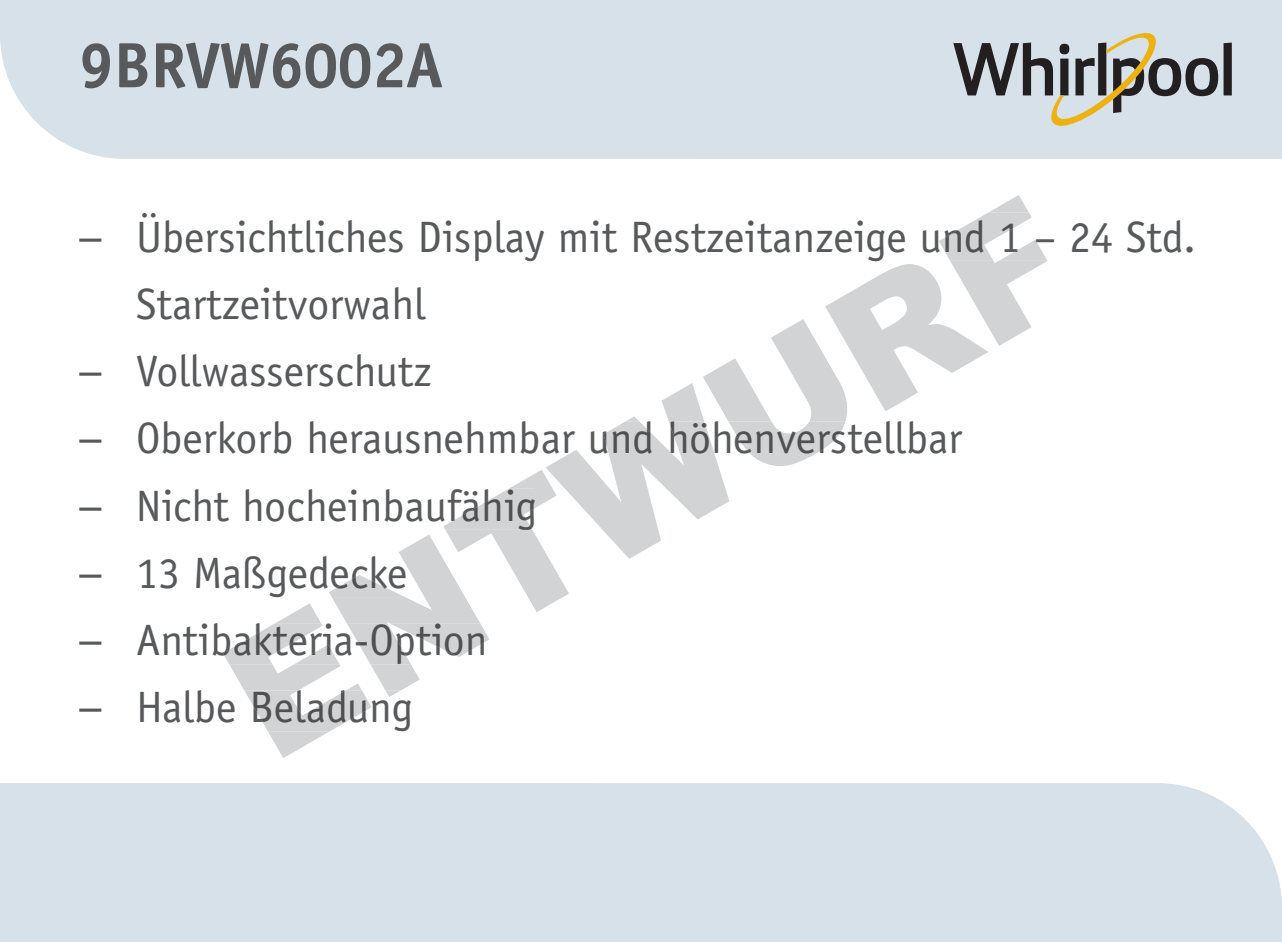
<style>
.page{position:relative;width:1282px;height:942px;background:#fff}
.page>*{position:absolute;margin:0;border:0;box-sizing:border-box;transform-origin:0 0}
.t1{font:700 64px "Officina Sans ITC Pro";color:#58595b}
.t2{font:44px "Officina Sans Std";color:#505052}
.t3{font:44px "Officina Sans Std";color:#58595b}
.t4{font:44px/67.2px "Frutiger LT Std";color:#58595b;text-align:justify}
.s1{font-family:"Frutiger LT Std"}
</style>
<div class="page">
<div style="left:0;top:0;width:1281px;height:159px;background:#d6e1ea"></div>
<div style="left:0;top:783px;width:1281px;height:158px;background:#d6e1ea"></div>
<div style="left:1223px;top:43px;width:8px;height:52px;background:#231f20"></div>
<svg style="left:953px;top:33px;width:265px;height:93px;background:#adb1b1"></svg>
<svg style="left:223px;top:195px;width:824px;height:562px"></svg>
<h1 class="t1" style="left:79px;top:26px;width:364px">9BRVW6002A</h1>
<p class="t4" style="left:79px;top:203px;width:23px">–</p>
<p class="t2" style="left:136px;top:211px;width:1061px">Übersichtliches Display mit Restzeitanzeige und 1 – 24 Std.</p>
<p class="t3" style="left:136px;top:278px;width:291px">Startzeitvorwahl</p>
<p class="t3" style="left:79px;top:345px;width:353px"><span class="s1">–</span> Vollwasserschutz</p>
<p class="t4" style="left:79px;top:404px;width:23px">– – –</p>
<p class="t2" style="left:136px;top:412px;width:827px">Oberkorb herausnehmbar und höhenverstellbar</p>
<p class="t2" style="left:136px;top:479px;width:403px">Nicht hocheinbaufähig</p>
<p class="t2" style="left:136px;top:547px;width:273px">13 Maßgedecke</p>
<p class="t3" style="left:79px;top:614px;width:410px"><span class="s1">–</span> Antibakteria-Option</p>
<p class="t3" style="left:79px;top:681px;width:335px"><span class="s1">–</span> Halbe Beladung</p>
</div>
